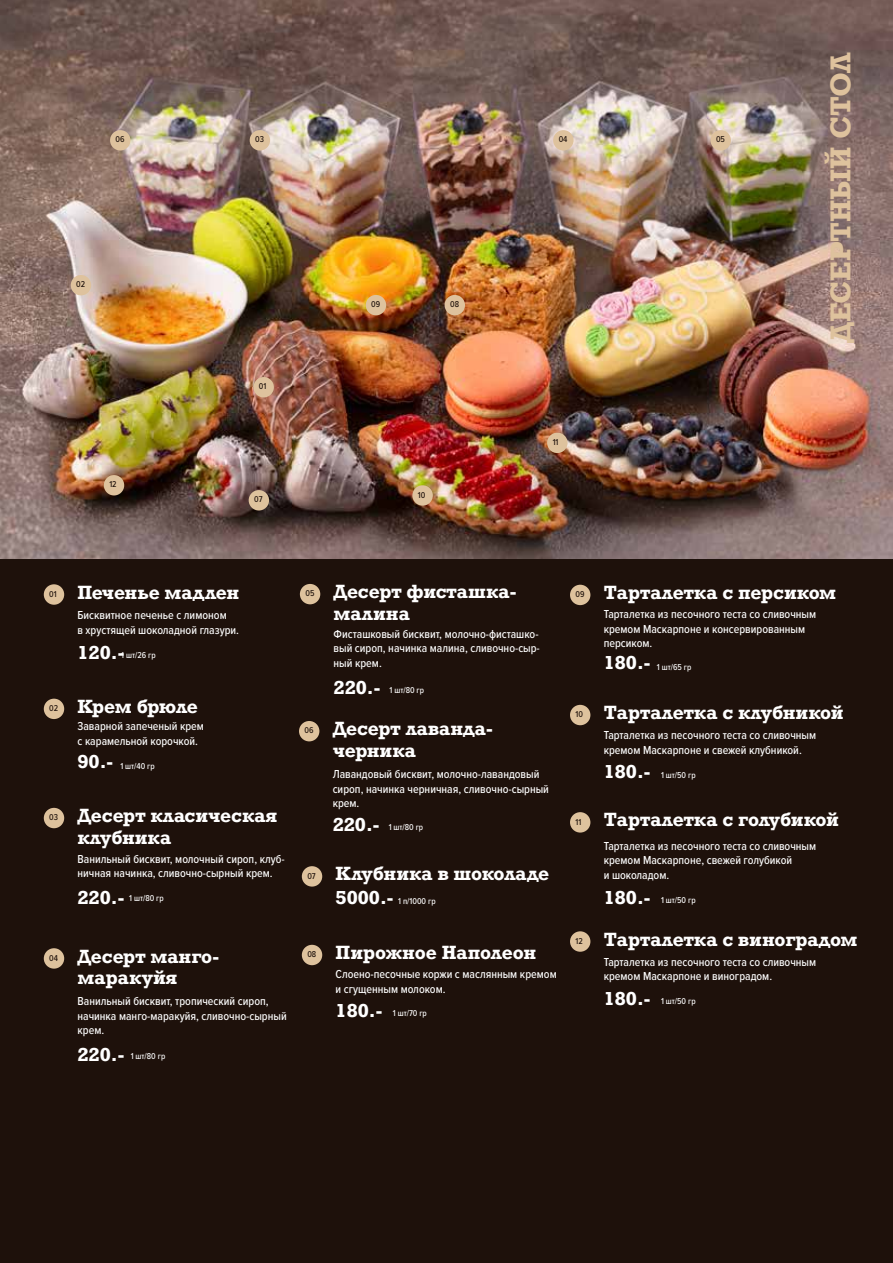
<style>
.page{position:relative;width:893px;height:1263px;background:#fff}
.page>*{position:absolute;margin:0;border:0;box-sizing:border-box;transform-origin:0 0}
.t1{font:700 27px "Rockwell";color:#dec29d}
.t2{font:700 18px/21.6px "Rockwell";color:#fff}
.t3{font:700 18px "Rockwell";letter-spacing:-.02em;color:#fff}
.t4{font:700 17.7px "Rockwell";color:#fff}
.t5{font:500 12px/14.4px "Proxima Nova Cond";color:#fff}
.t6{font:500 8.85px "Proxima Nova Cond";color:#fff}
.t7{font:500 8.85px "Proxima Nova Cond";color:#1e110b}
</style>
<div class="page">
<div style="left:0;top:490px;width:893px;height:773px;background:#1e110b"></div>
<img style="left:0;top:0;width:893px;height:558px">
<div style="left:44px;top:584px;width:20px;height:21px;background:#dec29d;border-radius:50%"></div>
<div style="left:44px;top:699px;width:20px;height:20px;background:#dec29d;border-radius:50%"></div>
<div style="left:44px;top:808px;width:20px;height:20px;background:#dec29d;border-radius:50%"></div>
<div style="left:44px;top:948px;width:20px;height:21px;background:#dec29d;border-radius:50%"></div>
<div style="left:300px;top:584px;width:20px;height:20px;background:#dec29d;border-radius:50%"></div>
<div style="left:299px;top:721px;width:20px;height:20px;background:#dec29d;border-radius:50%"></div>
<div style="left:302px;top:866px;width:20px;height:20px;background:#dec29d;border-radius:50%"></div>
<div style="left:302px;top:945px;width:20px;height:20px;background:#dec29d;border-radius:50%"></div>
<div style="left:570px;top:585px;width:20px;height:20px;background:#dec29d;border-radius:50%"></div>
<div style="left:570px;top:705px;width:20px;height:20px;background:#dec29d;border-radius:50%"></div>
<div style="left:570px;top:812px;width:20px;height:20px;background:#dec29d;border-radius:50%"></div>
<div style="left:570px;top:931px;width:20px;height:21px;background:#dec29d;border-radius:50%"></div>
<div style="left:253px;top:377px;width:21px;height:20px;background:#dec29d;border-radius:50%"></div>
<div style="left:71px;top:275px;width:20px;height:20px;background:#dec29d;border-radius:50%"></div>
<div style="left:250px;top:130px;width:20px;height:21px;background:#dec29d;border-radius:50%"></div>
<div style="left:553px;top:130px;width:21px;height:21px;background:#dec29d;border-radius:50%"></div>
<div style="left:710px;top:130px;width:21px;height:21px;background:#dec29d;border-radius:50%"></div>
<div style="left:110px;top:130px;width:20px;height:21px;background:#dec29d;border-radius:50%"></div>
<div style="left:249px;top:490px;width:20px;height:20px;background:#dec29d;border-radius:50%"></div>
<div style="left:445px;top:295px;width:20px;height:20px;background:#dec29d;border-radius:50%"></div>
<div style="left:366px;top:295px;width:20px;height:20px;background:#dec29d;border-radius:50%"></div>
<div style="left:547px;top:433px;width:20px;height:20px;background:#dec29d;border-radius:50%"></div>
<div style="left:104px;top:475px;width:20px;height:20px;background:#dec29d;border-radius:50%"></div>
<div style="left:412px;top:485px;width:21px;height:21px;background:#dec29d;border-radius:50%"></div>
<p class="t7" style="left:116px;top:133px;width:11px">06</p>
<p class="t7" style="left:255px;top:133px;width:10px">03</p>
<p class="t7" style="left:559px;top:133px;width:10px">04</p>
<p class="t7" style="left:716px;top:133px;width:11px">05</p>
<p class="t7" style="left:76px;top:278px;width:10px">02</p>
<p class="t7" style="left:109px;top:478px;width:9px">12</p>
<p class="t7" style="left:259px;top:380px;width:9px">01</p>
<p class="t7" style="left:254px;top:493px;width:10px">07</p>
<p class="t7" style="left:371px;top:298px;width:11px">09</p>
<p class="t7" style="left:450px;top:298px;width:10px">08</p>
<p class="t7" style="left:418px;top:488px;width:9px">10</p>
<p class="t7" style="left:553px;top:435px;width:7px">11</p>
<h1 class="t1" style="left:823px;top:343px;width:292px;rotate:-90deg">ДЕСЕРТНЫЙ СТОЛ</h1>
<p class="t7" style="left:49px;top:587px;width:9px">01</p>
<h2 class="t2" style="left:78px;top:581px;width:163px">Печенье мадлен</h2>
<p class="t5" style="left:78px;top:608px;width:163px">Бисквитное печенье с лимоном<br>в хрустящей шоколадной глазури.</p>
<h3 class="t4" style="left:78px;top:641px;width:48px">120.-</h3>
<p class="t6" style="left:121px;top:648px;width:36px">1 шт/26 гр</p>
<p class="t7" style="left:305px;top:587px;width:11px">05</p>
<h2 class="t2" style="left:334px;top:581px;width:184px">Десерт фисташка&shy;малина</h2>
<p class="t5" style="left:334px;top:626px;width:208px;text-align:justify">Фисташковый бисквит, молочно-фисташко&shy;вый сироп, начинка малина, сливочно-сыр&shy;ный крем.</p>
<p class="t7" style="left:576px;top:588px;width:11px">09</p>
<h2 class="t2" style="left:604px;top:581px;width:234px">Тарталетка с персиком</h2>
<p class="t5" style="left:604px;top:607px;width:214px">Тарталетка из песочного теста со сливочным кремом Маскарпоне и консервированным персиком.</p>
<h3 class="t4" style="left:604px;top:651px;width:48px">180.-</h3>
<p class="t6" style="left:657px;top:660px;width:36px">1 шт/65 гр</p>
<h3 class="t4" style="left:334px;top:676px;width:48px">220.-</h3>
<p class="t6" style="left:390px;top:683px;width:36px">1 шт/80 гр</p>
<p class="t7" style="left:49px;top:701px;width:10px">02</p>
<p class="t7" style="left:49px;top:811px;width:10px">03</p>
<h2 class="t3" style="left:78px;top:695px;width:122px">Крем брюле</h2>
<p class="t5" style="left:78px;top:719px;width:128px">Заварной запеченый крем с карамельной корочкой.</p>
<h3 class="t4" style="left:78px;top:750px;width:37px">90.-</h3>
<p class="t6" style="left:120px;top:759px;width:36px">1 шт/40 гр</p>
<h2 class="t2" style="left:78px;top:804px;width:201px">Десерт класическая клубника</h2>
<p class="t5" style="left:78px;top:851px;width:209px">Ванильный бисквит, молочный сироп, клуб&shy;ничная начинка, сливочно-сырный крем.</p>
<p class="t7" style="left:305px;top:724px;width:11px">06</p>
<p class="t7" style="left:307px;top:869px;width:10px">07</p>
<h2 class="t2" style="left:333px;top:718px;width:162px">Десерт лаванда&shy;черника</h2>
<p class="t5" style="left:333px;top:766px;width:218px">Лавандовый бисквит, молочно-лавандовый сироп, начинка черничная, сливочно-сырный крем.</p>
<h3 class="t4" style="left:333px;top:813px;width:48px">220.-</h3>
<p class="t6" style="left:389px;top:821px;width:36px">1 шт/80 гр</p>
<h2 class="t2" style="left:336px;top:863px;width:215px">Клубника в шоколаде</h2>
<p class="t7" style="left:576px;top:708px;width:9px">10</p>
<p class="t7" style="left:576px;top:815px;width:7px">11</p>
<h2 class="t2" style="left:604px;top:701px;width:241px">Тарталетка с клубникой</h2>
<p class="t5" style="left:604px;top:728px;width:214px">Тарталетка из песочного теста со сливочным кремом Маскарпоне и свежей клубникой.</p>
<h3 class="t4" style="left:604px;top:760px;width:48px">180.-</h3>
<p class="t6" style="left:661px;top:768px;width:36px">1 шт/50 гр</p>
<h2 class="t2" style="left:604px;top:809px;width:237px">Тарталетка с голубикой</h2>
<p class="t5" style="left:604px;top:838px;width:214px">Тарталетка из песочного теста со сливочным кремом Маскарпоне, свежей голубикой<br>и шоколадом.</p>
<h3 class="t4" style="left:78px;top:886px;width:48px">220.-</h3>
<p class="t6" style="left:129px;top:892px;width:36px">1 шт/80 гр</p>
<h3 class="t4" style="left:336px;top:886px;width:59px">5000.-</h3>
<p class="t6" style="left:398px;top:894px;width:39px">1 п/1000 гр</p>
<h3 class="t4" style="left:604px;top:886px;width:48px">180.-</h3>
<p class="t6" style="left:661px;top:894px;width:36px">1 шт/50 гр</p>
<p class="t7" style="left:49px;top:951px;width:10px">04</p>
<h2 class="t2" style="left:78px;top:945px;width:143px">Десерт манго&shy;маракуйя</h2>
<p class="t5" style="left:78px;top:994px;width:211px">Ванильный бисквит, тропический сироп, начинка манго-маракуйя, сливочно-сырный крем.</p>
<p class="t7" style="left:307px;top:948px;width:10px">08</p>
<h2 class="t2" style="left:336px;top:941px;width:202px">Пирожное Наполеон</h2>
<p class="t5" style="left:336px;top:967px;width:223px">Слоено-песочные коржи с маслянным кремом и сгущенным молоком.</p>
<h3 class="t4" style="left:336px;top:999px;width:48px">180.-</h3>
<p class="t6" style="left:393px;top:1007px;width:36px">1 шт/70 гр</p>
<p class="t7" style="left:576px;top:934px;width:9px">12</p>
<h2 class="t2" style="left:604px;top:928px;width:255px">Тарталетка с виноградом</h2>
<p class="t5" style="left:604px;top:954px;width:214px">Тарталетка из песочного теста со сливочным кремом Маскарпоне и виноградом.</p>
<h3 class="t4" style="left:604px;top:987px;width:48px">180.-</h3>
<p class="t6" style="left:661px;top:995px;width:36px">1 шт/50 гр</p>
<h3 class="t4" style="left:78px;top:1043px;width:48px">220.-</h3>
<p class="t6" style="left:131px;top:1050px;width:36px">1 шт/80 гр</p>
</div>
